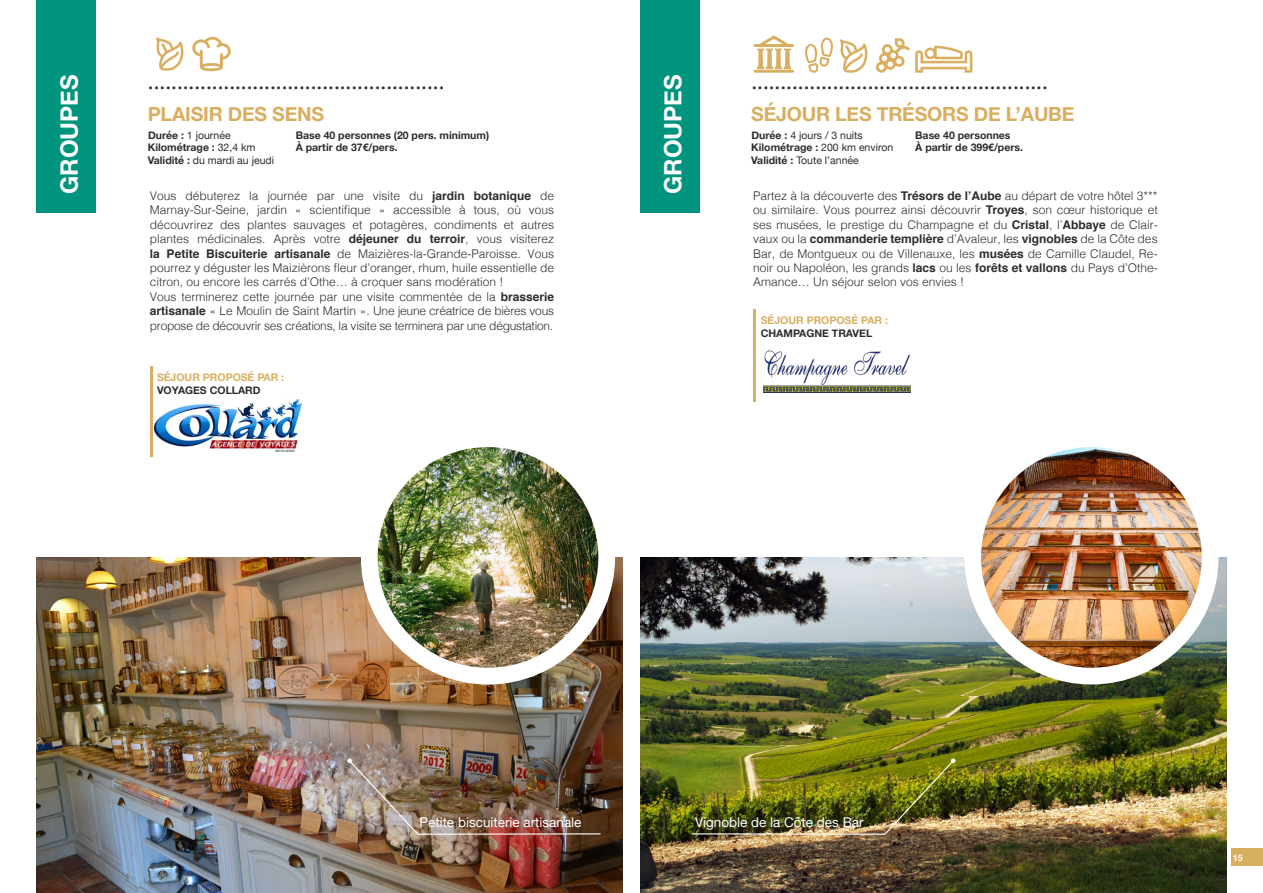
<style>
.page{position:relative;width:1263px;height:893px;background:#fff}
.page>*{position:absolute;margin:0;border:0;box-sizing:border-box;transform-origin:0 0}
.t1{font:25.5px "Minion Pro";color:#2e2d2e}
.t2{font:700 24px "Helvetica Neue";color:#fff}
.t3{font:700 19.5px "Helvetica Neue";letter-spacing:-.01em;color:#d9ae60}
.t4{font:13.5px "Helvetica Neue";color:#fff}
.t5{font:300 12px/14.4px "Helvetica";color:#2e2d2e}
.t6{font:700 10.5px "Helvetica Neue";color:#2e2d2e}
.t7{font:10.5px "Helvetica Neue";color:#2e2d2e}
.t8{font:700 10.5px "Helvetica Neue";color:#d9ae60}
.t9{font:700 9px "Helvetica Neue";color:#fff}
.s1{font-weight:700}
.s2{font-weight:400}
</style>
<div class="page">
<div style="left:37px;top:0;width:59px;height:212px;background:#00937d"></div>
<div style="left:640px;top:0;width:59px;height:212px;background:#00937d"></div>
<img style="left:37px;top:557px;width:586px;height:336px">
<img style="left:640px;top:557px;width:586px;height:336px">
<div style="left:361px;top:430px;width:254px;height:254px;background:#fff;border-radius:50%"></div>
<img style="left:378px;top:447px;width:220px;height:221px;border-radius:110px">
<div style="left:964px;top:430px;width:254px;height:254px;background:#fff;border-radius:50%"></div>
<img style="left:981px;top:447px;width:221px;height:221px;border-radius:110px">
<hr style="left:753px;top:70px;width:41px;height:3px;background:#d9ae60">
<svg style="left:753px;top:36px;width:41px;height:33px"></svg>
<hr style="left:418px;top:833px;width:182px;height:2px;background:#fff">
<svg style="left:347px;top:758px;width:72px;height:78px"></svg>
<hr style="left:692px;top:833px;width:193px;height:2px;background:#fff">
<img style="left:883px;top:758px;width:72px;height:78px">
<svg style="left:156px;top:37px;width:27px;height:34px"></svg>
<svg style="left:840px;top:39px;width:27px;height:34px"></svg>
<svg style="left:805px;top:37px;width:28px;height:36px"></svg>
<hr style="left:753px;top:310px;width:3px;height:92px;background:#d9ae60">
<hr style="left:150px;top:366px;width:3px;height:91px;background:#d9ae60">
<svg style="left:192px;top:37px;width:39px;height:34px"></svg>
<img style="left:155px;top:400px;width:146px;height:52px">
<img style="left:763px;top:350px;width:147px;height:42px">
<svg style="left:876px;top:38px;width:96px;height:35px"></svg>
<div style="left:1231px;top:848px;width:32px;height:17px;background:#d8ae5f"></div>
<h2 class="t2" style="left:51px;top:194px;width:121px;rotate:-90deg">GROUPES</h2>
<h2 class="t2" style="left:654px;top:194px;width:121px;rotate:-90deg">GROUPES</h2>
<h1 class="t1" style="left:148px;top:64px;width:298px">...................................................</h1>
<h1 class="t1" style="left:751px;top:64px;width:298px">...................................................</h1>
<h3 class="t3" style="left:148px;top:99px;width:178px">PLAISIR DES SENS</h3>
<h3 class="t3" style="left:751px;top:99px;width:325px">SÉJOUR LES TRÉSORS DE L’AUBE</h3>
<p class="t7" style="left:148px;top:128px;width:84px"><span class="s1">Durée :</span> 1 journée</p>
<p class="t7" style="left:751px;top:128px;width:113px"><span class="s1">Durée :</span> 4 jours / 3 nuits</p>
<p class="t6" style="left:296px;top:139px;width:103px">À partir de 37€/pers.</p>
<p class="t6" style="left:915px;top:139px;width:109px">À partir de 399€/pers.</p>
<p class="t6" style="left:296px;top:127px;width:195px">Base 40 personnes (20 pers. minimum)</p>
<p class="t6" style="left:915px;top:127px;width:97px">Base 40 personnes</p>
<p class="t6" style="left:148px;top:139px;width:109px">Kilométrage : <span class="s2">32,4 km</span></p>
<p class="t6" style="left:751px;top:139px;width:143px">Kilométrage : <span class="s2">200 km environ</span></p>
<p class="t7" style="left:148px;top:152px;width:128px"><span class="s1">Validité :</span> du mardi au jeudi</p>
<p class="t7" style="left:751px;top:152px;width:109px"><span class="s1">Validité :</span> Toute l’année</p>
<p class="t5" style="left:753px;top:188px;width:406px;text-align:justify">Partez à la découverte des <span class="s1">Trésors de l’Aube</span> au départ de votre hôtel 3*** ou similaire. Vous pourrez ainsi découvrir <span class="s1">Troyes</span>, son cœur historique et ses musées, le prestige du Champagne et du <span class="s1">Cristal</span>, l’<span class="s1">Abbaye</span> de Clair&shy;vaux ou la <span class="s1">commanderie templière</span> d’Avaleur, les <span class="s1">vignobles</span> de la Côte des Bar, de Montgueux ou de Villenauxe, les <span class="s1">musées</span> de Camille Claudel, Re&shy;noir ou Napoléon, les grands <span class="s1">lacs</span> ou les <span class="s1">forêts et vallons</span> du Pays d’Othe-Amance… Un séjour selon vos envies !</p>
<p class="t8" style="left:761px;top:312px;width:129px">SÉJOUR PROPOSÉ PAR :</p>
<p class="t6" style="left:761px;top:325px;width:113px">CHAMPAGNE TRAVEL</p>
<p class="t5" style="left:150px;top:188px;width:406px">Vous débuterez la journée par une visite du <span class="s1">jardin botanique</span> de</p>
<p class="t5" style="left:150px;top:202px;width:406px">Marnay-Sur-Seine, jardin « scientifique » accessible à tous, où vous découvrirez des plantes sauvages et potagères, condiments et autres plantes médicinales. Après votre <span class="s1">déjeuner du terroir</span>, vous visiterez <span class="s1">la Petite Biscuiterie artisanale</span> de Maizières-la-Grande-Paroisse. Vous pourrez y déguster les Maizièrons fleur d’oranger, rhum, huile essentielle de citron, ou encore les carrés d’Othe… à croquer sans modération !<br>Vous terminerez cette journée par une visite commentée de la <span class="s1">brasserie artisanale</span> « Le Moulin de Saint Martin ». Une jeune créatrice de bières vous propose de découvrir ses créations, la visite se terminera par une dégustation.</p>
<p class="t8" style="left:157px;top:369px;width:129px">SÉJOUR PROPOSÉ PAR :</p>
<p class="t6" style="left:157px;top:382px;width:105px">VOYAGES COLLARD</p>
<p class="t4" style="left:419px;top:813px;width:163px">Petite biscuiterie artisanale</p>
<p class="t4" style="left:695px;top:813px;width:170px">Vignoble de la Côte des Bar</p>
<p class="t9" style="left:1233px;top:851px;width:12px">15</p>
</div>
